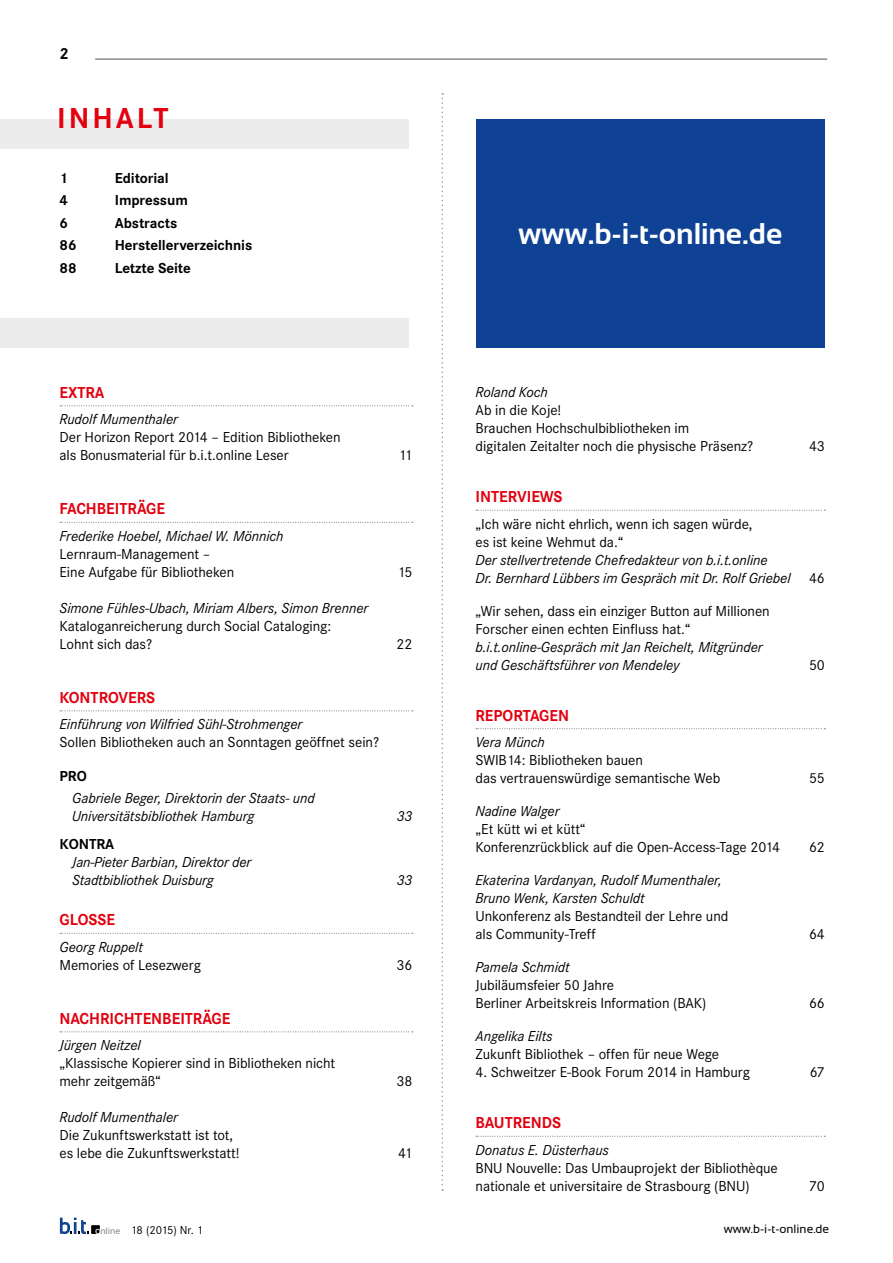
<style>
.page{position:relative;width:893px;height:1263px;background:#fff}
.page>*{position:absolute;margin:0;border:0;box-sizing:border-box;transform-origin:0 0}
.t1{font:700 30px "Sansation";letter-spacing:-.005em;color:#fff}
.t2{font:700 30px "Corporate S";color:#e3000f}
.t3{font:700 16.5px "Corporate S";color:#e3000f}
.t4{font:700 16.5px "Corporate S";color:#000}
.t5{font:15px/18px "Corporate S";letter-spacing:-.005em;color:#000}
.t6{font:italic 15px/18px "Corporate S";letter-spacing:-.005em;color:#000}
.t7{font:700 15px "Corporate S";letter-spacing:-.005em;color:#000}
.t8{font:12px "Sansation";color:#000}
.t9{font:12px "Corporate S";letter-spacing:-.05em;color:#000}
.s1{font-style:normal}
.s2{font-family:"Sansation";font-size:10.05px;color:#fff}
.s3{font-family:"Sansation";font-size:9px;color:#878786}
</style>
<div class="page">
<svg style="left:60px;top:1217px;width:40px;height:17px"></svg>
<hr style="left:95px;top:58px;width:732px;height:2px;background:#878786">
<div style="left:0;top:119px;width:408px;height:30px;background:#ececed"></div>
<div style="left:0;top:318px;width:408px;height:30px;background:#ececed"></div>
<svg style="left:476px;top:510px;width:349px;height:1px"></svg>
<svg style="left:476px;top:728px;width:349px;height:1px"></svg>
<svg style="left:476px;top:1136px;width:349px;height:1px"></svg>
<svg style="left:60px;top:405px;width:353px;height:1px"></svg>
<svg style="left:60px;top:522px;width:353px;height:1px"></svg>
<svg style="left:60px;top:710px;width:353px;height:1px"></svg>
<svg style="left:60px;top:933px;width:353px;height:1px"></svg>
<svg style="left:60px;top:1031px;width:353px;height:1px"></svg>
<svg style="left:441px;top:93px;width:2px;height:1098px"></svg>
<div style="left:476px;top:119px;width:349px;height:229px;background:#0f4295"></div>
<p class="t4" style="left:60px;top:44px;width:11px">2</p>
<h1 class="t2" style="left:57px;top:101px;width:113px">inhalt</h1>
<p class="t7" style="left:60px;top:169px;width:28px">1 E</p>
<p class="t7" style="left:123px;top:169px;width:47px">ditorial</p>
<p class="t7" style="left:60px;top:192px;width:27px">4 I</p>
<p class="t7" style="left:119px;top:192px;width:70px">mpressum</p>
<p class="t7" style="left:60px;top:214px;width:29px">6 A</p>
<p class="t7" style="left:124px;top:214px;width:55px">bstracts</p>
<p class="t7" style="left:60px;top:237px;width:19px">86</p>
<p class="t7" style="left:115px;top:237px;width:139px">Herstellerverzeichnis</p>
<p class="t7" style="left:60px;top:259px;width:34px">88 L</p>
<p class="t7" style="left:122px;top:259px;width:70px">etzte Seite</p>
<p class="t3" style="left:60px;top:383px;width:45px">extra</p>
<p class="t6" style="left:60px;top:410px;width:120px">Rudolf Mumenthaler</p>
<p class="t5" style="left:60px;top:428px;width:283px">Der Horizon Report 2014 – Edition Bibliotheken als Bonusmaterial für b.i.t.online Leser</p>
<p class="t3" style="left:60px;top:499px;width:47px">FACHBEITR</p>
<p class="t3" style="left:137px;top:499px;width:28px">ÄGE</p>
<p class="t6" style="left:60px;top:527px;width:226px">Frederike Hoebel, Michael W. Mönnich</p>
<p class="t5" style="left:60px;top:545px;width:176px">Lernraum-Management –<br>Eine Aufgabe für Bibliotheken</p>
<p class="t6" style="left:60px;top:599px;width:310px">Simone Fühles-Ubach, Miriam Albers, Simon Brenner</p>
<p class="t5" style="left:60px;top:617px;width:273px">Kataloganreicherung durch Social Cataloging:<br>Lohnt sich das?</p>
<p class="t3" style="left:60px;top:688px;width:16px">KONTROVER</p>
<p class="t3" style="left:146px;top:688px;width:11px">S</p>
<p class="t6" style="left:60px;top:715px;width:244px">Einführung von Wilfried Sühl-Strohmenger</p>
<p class="t5" style="left:60px;top:733px;width:321px">Sollen Bibliotheken auch an Sonntagen geöffnet sein?</p>
<p class="t7" style="left:60px;top:767px;width:18px">PRO</p>
<p class="t6" style="left:72px;top:789px;width:244px">Gabriele Beger, Direktorin der Staats- und<br>Universitätsbibliothek Hamburg</p>
<p class="t7" style="left:60px;top:835px;width:20px">KONTRA</p>
<p class="t6" style="left:72px;top:853px;width:181px">Jan-Pieter Barbian, Direktor der<br>Stadtbibliothek Duisburg</p>
<p class="t5" style="left:398px;top:446px;width:16px">11</p>
<p class="t5" style="left:397px;top:563px;width:17px">15</p>
<p class="t5" style="left:397px;top:635px;width:17px">22</p>
<p class="t6" style="left:397px;top:807px;width:17px">33</p>
<p class="t6" style="left:397px;top:871px;width:17px">33</p>
<p class="t3" style="left:60px;top:910px;width:55px">GLOSSE</p>
<p class="t6" style="left:60px;top:938px;width:85px">Georg Ruppelt</p>
<p class="t5" style="left:60px;top:956px;width:143px">Memories of Lesezwerg</p>
<p class="t5" style="left:397px;top:956px;width:17px">36</p>
<p class="t3" style="left:60px;top:1009px;width:85px">NACHRICHTENBEITR</p>
<p class="t3" style="left:202px;top:1009px;width:28px">ÄGE</p>
<p class="t6" style="left:60px;top:1036px;width:83px">Jürgen Neitzel</p>
<p class="t5" style="left:60px;top:1054px;width:277px">„Klassische Kopierer sind in Bibliotheken nicht mehr zeitgemäß“</p>
<p class="t5" style="left:397px;top:1072px;width:17px">38</p>
<p class="t6" style="left:60px;top:1108px;width:120px">Rudolf Mumenthaler</p>
<p class="t5" style="left:60px;top:1126px;width:182px">Die Zukunftswerkstatt ist tot, es lebe die Zukunftswerkstatt!</p>
<p class="t5" style="left:398px;top:1144px;width:16px">41</p>
<h1 class="t1" style="left:518px;top:217px;width:266px">www.b-i-t-online.de</h1>
<p class="t6" style="left:475px;top:383px;width:74px">Roland Koch</p>
<p class="t5" style="left:475px;top:401px;width:279px">Ab in die Koje!<br>Brauchen Hochschulbibliotheken im<br>digitalen Zeitalter noch die physische Präsenz?</p>
<p class="t5" style="left:809px;top:437px;width:17px">43</p>
<p class="t3" style="left:475px;top:487px;width:87px">interviews</p>
<p class="t5" style="left:475px;top:515px;width:278px">„Ich wäre nicht ehrlich, wenn ich sagen würde, es ist keine Wehmut da.“</p>
<p class="t6" style="left:475px;top:551px;width:351px">Der stellvertretende Chefredakteur von b.i.t.online<br>Dr. Bernhard Lübbers im Gespräch mit Dr. Rolf Griebel <span class="s1">46</span></p>
<p class="t5" style="left:475px;top:602px;width:296px">„Wir sehen, dass ein einziger Button auf Millionen<br>Forscher einen echten Einfluss hat.“</p>
<p class="t6" style="left:475px;top:638px;width:289px">b.i.t.online-Gespräch mit Jan Reichelt, Mitgründer und Geschäftsführer von Mendeley</p>
<p class="t5" style="left:809px;top:656px;width:17px">50</p>
<p class="t3" style="left:475px;top:706px;width:38px">REPORTA</p>
<p class="t3" style="left:539px;top:706px;width:20px">GEN</p>
<p class="t6" style="left:475px;top:733px;width:71px">Vera Münch</p>
<p class="t5" style="left:475px;top:751px;width:246px">SWIB14: Bibliotheken bauen<br>das vertrauenswürdige semantische Web</p>
<p class="t6" style="left:475px;top:802px;width:86px">Nadine Walger</p>
<p class="t5" style="left:475px;top:820px;width:306px">„Et kütt wi et kütt“<br>Konferenzrückblick auf die Open-Access-Tage 2014</p>
<p class="t6" style="left:475px;top:871px;width:248px">Ekaterina Vardanyan, Rudolf Mumenthaler,<br>Bruno Wenk, Karsten Schuldt</p>
<p class="t5" style="left:475px;top:907px;width:254px">Unkonferenz als Bestandteil der Lehre und als Community-Treff</p>
<p class="t6" style="left:475px;top:958px;width:96px">Pamela Schmidt</p>
<p class="t5" style="left:475px;top:976px;width:232px">Jubiläumsfeier 50 Jahre<br>Berliner Arbeitskreis Information (BAK)</p>
<p class="t5" style="left:809px;top:769px;width:17px">55</p>
<p class="t5" style="left:809px;top:838px;width:17px">62</p>
<p class="t5" style="left:809px;top:925px;width:17px">64</p>
<p class="t5" style="left:809px;top:994px;width:17px">66</p>
<p class="t6" style="left:475px;top:1027px;width:79px">Angelika Eilts</p>
<p class="t5" style="left:475px;top:1045px;width:245px">Zukunft Bibliothek – offen für neue Wege</p>
<p class="t5" style="left:475px;top:1063px;width:276px">4. Schweitzer E-Book Forum 2014 in Hamburg</p>
<p class="t5" style="left:810px;top:1063px;width:17px">67</p>
<p class="t3" style="left:475px;top:1113px;width:86px">bautrends</p>
<p class="t6" style="left:475px;top:1141px;width:135px">Donatus E. Düsterhaus</p>
<p class="t5" style="left:475px;top:1159px;width:304px">BNU Nouvelle: Das Umbauprojekt der Bibliothèque nationale et universitaire de Strasbourg (BNU)</p>
<p class="t5" style="left:809px;top:1177px;width:17px">70</p>
<p class="t9" style="left:95px;top:1223px;width:110px"><span class="s2">o</span><span class="s3">nline</span> 18 (2015) Nr. 1</p>
<p class="t8" style="left:724px;top:1222px;width:107px">www.b-i-t-online.de</p>
</div>
